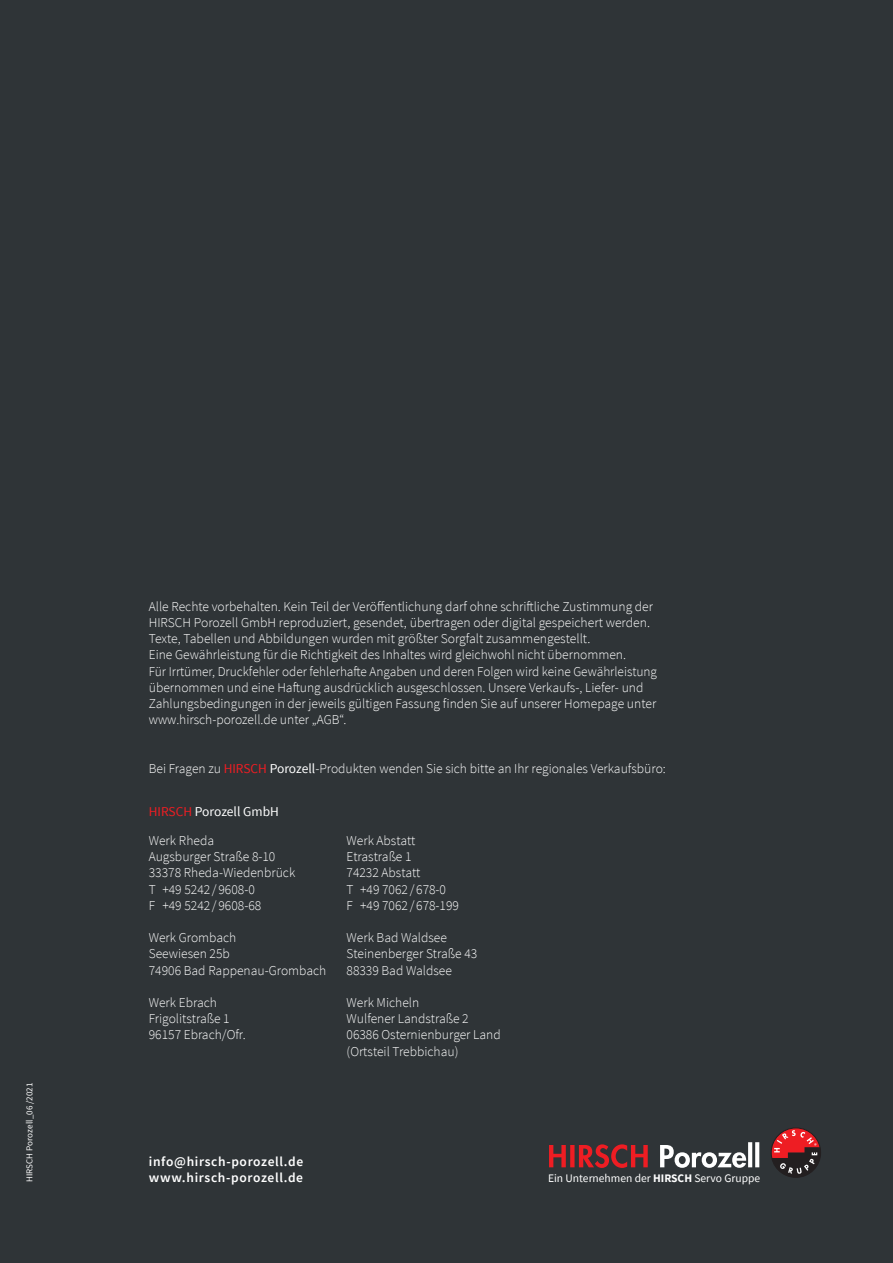
<style>
.page{position:relative;width:893px;height:1263px;background:#2f3437}
.page>*{position:absolute;margin:0;border:0;box-sizing:border-box;transform-origin:0 0}
.t1{font:300 13.5px/16.2px "Source Sans Pro";color:#fff}
.t2{font:600 13.5px/16.2px "Source Sans Pro";letter-spacing:.05em;color:#fff}
.t3{font:13.5px "Source Sans Pro";color:#fff}
.t4{font:11.55px "Source Sans Pro";color:#fff}
.t5{font:9px "Source Sans Pro";letter-spacing:.01em;color:#fff}
.s1{font-weight:400;color:#ee1d23}
.s2{font-weight:400}
.s3{color:#ee1d23}
.s4{font-weight:700}
</style>
<div class="page">
<svg style="left:660px;top:1142px;width:99px;height:26px"></svg>
<svg style="left:549px;top:1144px;width:99px;height:24px"></svg>
<svg style="left:771px;top:1128px;width:50px;height:49px"></svg>
<div style="left:771px;top:1128px;width:50px;height:49px;border:1px solid #231f20;border-radius:50%"></div>
<p class="t5" style="left:24px;top:1182px;width:101px;rotate:-90deg">HIRSCH Porozell_06 /2021</p>
<p class="t1" style="left:149px;top:598px;width:510px">Alle Rechte vorbehalten. Kein Teil der Veröffentlichung darf ohne schriftliche Zustimmung der HIRSCH Porozell GmbH reproduziert, gesendet, übertragen oder digital gespeichert werden.<br>Texte, Tabellen und Abbildungen wurden mit größter Sorgfalt zusammengestellt.<br>Eine Gewährleistung für die Richtigkeit des Inhaltes wird gleichwohl nicht übernommen.<br>Für Irrtümer, Druckfehler oder fehlerhafte Angaben und deren Folgen wird keine Gewährleistung übernommen und eine Haftung ausdrücklich ausgeschlossen. Unsere Verkaufs-, Liefer- und Zahlungsbedingungen in der jeweils gültigen Fassung finden Sie auf unserer Homepage unter www.hirsch-porozell.de unter „AGB“.</p>
<p class="t1" style="left:149px;top:760px;width:519px">Bei Fragen zu <span class="s1">HIRSCH</span> <span class="s2">Porozell</span>-Produkten wenden Sie sich bitte an Ihr regionales Verkaufsbüro:</p>
<p class="t3" style="left:149px;top:803px;width:132px"><span class="s3">HIRSCH</span> Porozell GmbH</p>
<p class="t1" style="left:149px;top:832px;width:148px">Werk Rheda<br>Augsburger Straße 8-10<br>33378 Rheda-Wiedenbrück<br>T +49 5242 / 9608-0<br>F +49 5242 / 9608-68</p>
<p class="t1" style="left:149px;top:930px;width:179px">Werk Grombach<br>Seewiesen 25b<br>74906 Bad Rappenau-Grombach</p>
<p class="t1" style="left:149px;top:994px;width:98px">Werk Ebrach<br>Frigolitstraße 1<br>96157 Ebrach/Ofr.</p>
<p class="t1" style="left:347px;top:832px;width:114px">Werk Abstatt<br>Etrastraße 1<br>74232 Abstatt<br>T +49 7062 / 678-0<br>F +49 7062 / 678-199</p>
<p class="t1" style="left:347px;top:930px;width:132px">Werk Bad Waldsee<br>Steinenberger Straße 43<br>88339 Bad Waldsee</p>
<p class="t1" style="left:347px;top:994px;width:156px">Werk Micheln<br>Wulfener Landstraße 2<br>06386 Osternienburger Land (Ortsteil Trebbichau)</p>
<p class="t2" style="left:149px;top:1153px;width:156px">info@hirsch-porozell.de www.hirsch-porozell.de</p>
<p class="t4" style="left:548px;top:1171px;width:214px">Ein Unternehmen der <span class="s4">HIRSCH</span> Servo Gruppe</p>
</div>
